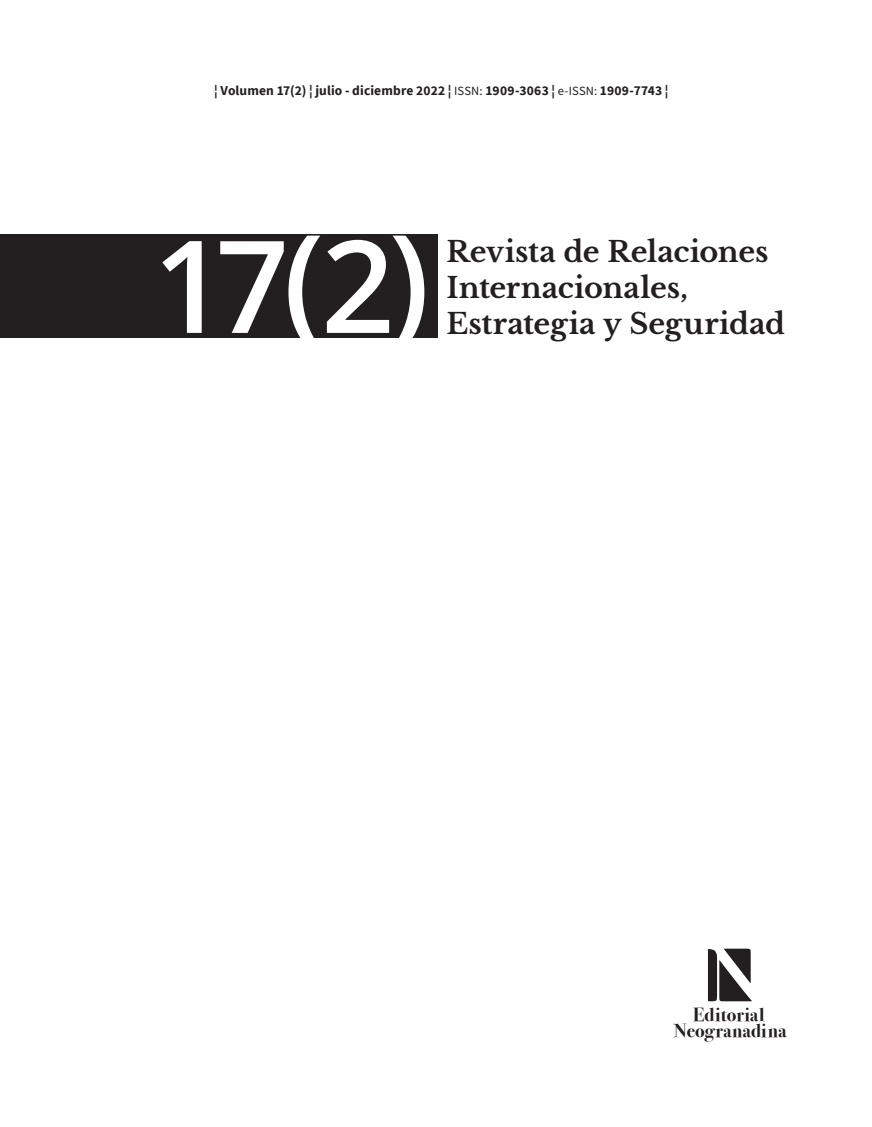
<style>
.page{position:relative;width:872px;height:1127px;background:#fff}
.page>*{position:absolute;margin:0;border:0;box-sizing:border-box;transform-origin:0 0}
.t1{font:600 128.55px "Open Sans";color:#fff}
.t2{font:700 28.65px/35.5px "Libre Baskerville";color:#231f20}
.t3{font:700 19.05px/15.6px "Bodoni Svty Two ITCTT";letter-spacing:.005em;color:#231f20;text-align:center}
.t4{font:700 13.5px "Source Sans Pro";letter-spacing:.01em;color:#231f20}
.s1{font-weight:400;font-size:12.6px}
</style>
<div class="page">
<div style="left:0;top:235px;width:437px;height:103px;background:#231f20"></div>
<svg style="left:708px;top:948px;width:44px;height:53px"></svg>
<p class="t4" style="left:214px;top:82px;width:455px">¦ Volumen 17(2) ¦ julio - diciembre 2022 ¦ <span class="s1">ISSN:</span> 1909-3063 ¦ <span class="s1">e-ISSN:</span> 1909-7743 ¦</p>
<h1 class="t1" style="left:153px;top:198px;width:278px">17(2)</h1>
<h2 class="t2" style="left:446px;top:234px;width:323px">Revista de Relaciones<br>Internacionales,</h2>
<h2 class="t2" style="left:446px;top:306px;width:340px">Estrategia y Seguridad</h2>
<h3 class="t3" style="left:674px;top:1005px;width:114px">Editorial<br>Neogranadina</h3>
</div>
